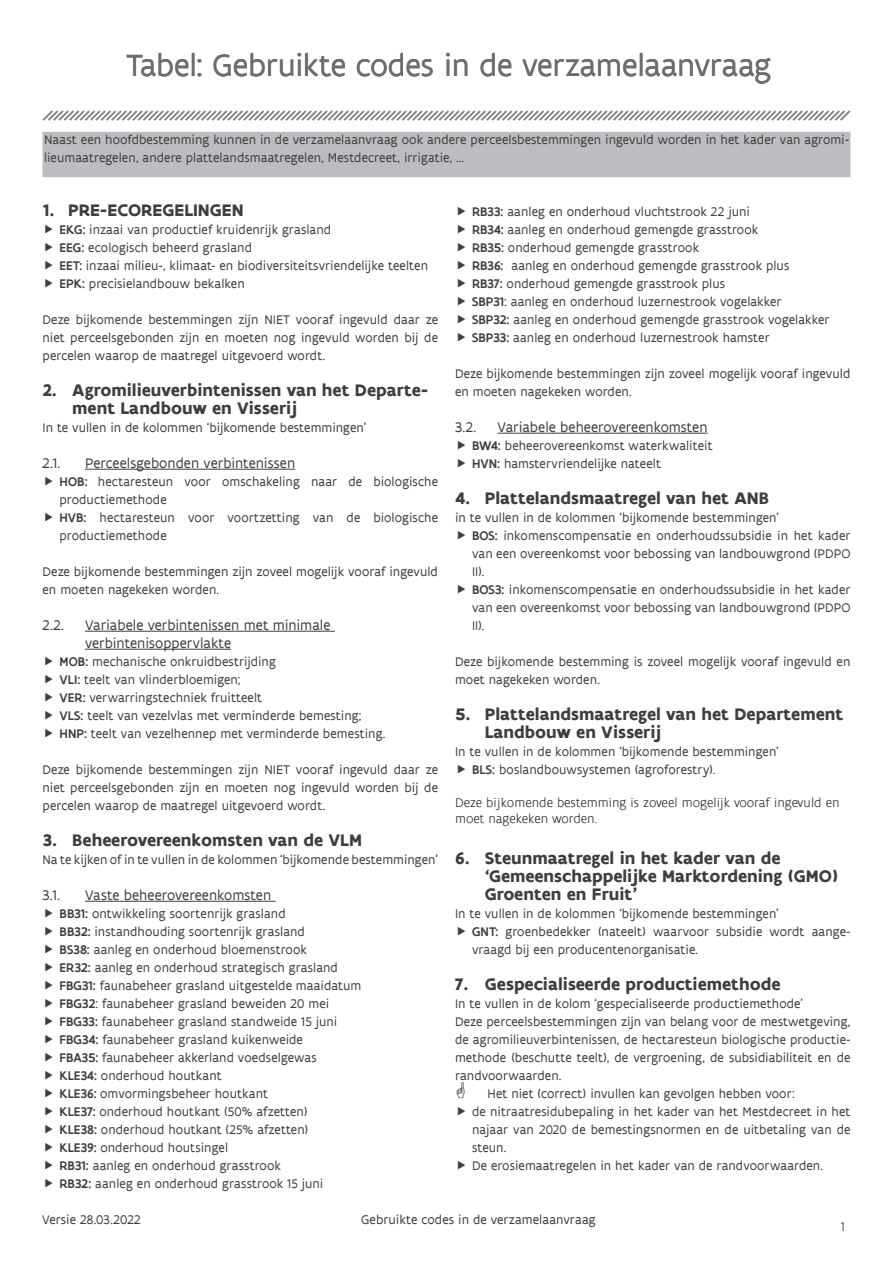
<style>
.page{position:relative;width:893px;height:1263px;background:#fff}
.page>*{position:absolute;margin:0;border:0;box-sizing:border-box;transform-origin:0 0}
.Fichetitel_niveau_1{font:33px "Flanders Art Sans";letter-spacing:-.01em;color:#6c6d70}
.t1{font:700 18px/18px "Flanders Art Sans";color:#3e3e3f}
.t2{font:15px/18px "Flanders Art Sans";color:#3e3e3f}
.Bodytekst{font:13.5px/18px "Flanders Art Sans";letter-spacing:.005em;color:#3e3e3f;text-align:justify}
.Bodytekst_kader{font:13.5px/18px "Flanders Art Sans";letter-spacing:.005em;color:#3e3e3f}
.t3{font:300 13.5px/16.2px "Flanders Art Sans";color:#231f20}
.s1{font-weight:500}
</style>
<div class="page">
<svg style="left:42px;top:110px;width:809px;height:11px"></svg>
<hr style="left:85px;top:469px;width:210px;height:1px;background:#3e3e3f">
<hr style="left:85px;top:631px;width:250px;height:1px;background:#3e3e3f">
<hr style="left:85px;top:649px;width:146px;height:1px;background:#3e3e3f">
<hr style="left:85px;top:901px;width:191px;height:1px;background:#3e3e3f">
<div style="left:43px;top:133px;width:807px;height:43px;background:#bcbdc0"></div>
<div style="left:43px;top:132px;width:807px;height:45px;border:2px solid #bcbdc0"></div>
<hr style="left:497px;top:433px;width:211px;height:1px;background:#3e3e3f">
<p class="Fichetitel_niveau_1" style="left:126px;top:45px;width:647px">Tabel: Gebruikte codes in de verzamelaanvraag</p>
<p class="Bodytekst_kader" style="left:44px;top:131px;width:806px">Naast een hoofdbestemming kunnen in de verzamelaanvraag ook andere perceelsbestemmingen ingevuld worden in het kader van agromi&shy;lieumaatregelen, andere plattelandsmaatregelen, Mestdecreet, irrigatie, …</p>
<p class="t1" style="left:43px;top:201px;width:203px">1. PRE-ECOREGELINGEN</p>
<p class="Bodytekst" style="left:60px;top:221px;width:273px"><span class="s1">EKG:</span> inzaai van productief kruidenrijk grasland</p>
<p class="Bodytekst" style="left:60px;top:239px;width:194px"><span class="s1">EEG:</span> ecologisch beheerd grasland</p>
<p class="Bodytekst" style="left:60px;top:257px;width:370px"><span class="s1">EET:</span> inzaai milieu-, klimaat- en biodiversiteitsvriendelijke teelten</p>
<p class="Bodytekst" style="left:60px;top:275px;width:187px"><span class="s1">EPK:</span> precisielandbouw bekalken</p>
<p class="Bodytekst" style="left:43px;top:311px;width:397px">Deze bijkomende bestemmingen zijn NIET vooraf ingevuld daar ze niet perceelsgebonden zijn en moeten nog ingevuld worden bij de percelen waarop de maatregel uitgevoerd wordt.</p>
<p class="t1" style="left:72px;top:381px;width:358px;text-indent:-30px">2. Agromilieuverbintenissen van het Departe&shy;ment Landbouw en Visserij</p>
<p class="Bodytekst" style="left:43px;top:419px;width:325px">In te vullen in de kolommen ‘bijkomende bestemmingen’</p>
<p class="t2" style="left:43px;top:454px;width:19px">2.1.</p>
<p class="t2" style="left:85px;top:454px;width:212px">Perceelsgebonden verbintenissen</p>
<p class="Bodytekst" style="left:60px;top:473px;width:380px"><span class="s1">HOB:</span> hectaresteun voor omschakeling naar de biologische productiemethode</p>
<p class="Bodytekst" style="left:60px;top:509px;width:380px"><span class="s1">HVB:</span> hectaresteun voor voortzetting van de biologische productiemethode</p>
<p class="Bodytekst" style="left:43px;top:563px;width:397px">Deze bijkomende bestemmingen zijn zoveel mogelijk vooraf ingevuld en moeten nagekeken worden.</p>
<p class="t2" style="left:43px;top:616px;width:23px">2.2.</p>
<p class="t2" style="left:85px;top:616px;width:247px">Variabele verbintenissen met minimale verbintenisoppervlakte</p>
<p class="Bodytekst" style="left:60px;top:653px;width:218px"><span class="s1">MOB:</span> mechanische onkruidbestrijding</p>
<p class="Bodytekst" style="left:60px;top:671px;width:182px"><span class="s1">VLI:</span> teelt van vlinderbloemigen;</p>
<p class="Bodytekst" style="left:60px;top:689px;width:204px"><span class="s1">VER:</span> verwarringstechniek fruitteelt</p>
<p class="Bodytekst" style="left:60px;top:707px;width:303px"><span class="s1">VLS:</span> teelt van vezelvlas met verminderde bemesting;</p>
<p class="Bodytekst" style="left:60px;top:725px;width:327px"><span class="s1">HNP:</span> teelt van vezelhennep met verminderde bemesting.</p>
<p class="Bodytekst" style="left:43px;top:761px;width:397px">Deze bijkomende bestemmingen zijn NIET vooraf ingevuld daar ze niet perceelsgebonden zijn en moeten nog ingevuld worden bij de percelen waarop de maatregel uitgevoerd wordt.</p>
<p class="t1" style="left:43px;top:831px;width:321px">3. Beheerovereenkomsten van de VLM</p>
<p class="Bodytekst" style="left:43px;top:851px;width:397px">Na te kijken of in te vullen in de kolommen ‘bijkomende bestemmingen’</p>
<p class="t2" style="left:43px;top:886px;width:19px">3.1.</p>
<p class="t2" style="left:85px;top:886px;width:188px">Vaste beheerovereenkomsten</p>
<p class="Bodytekst" style="left:60px;top:905px;width:228px"><span class="s1">BB31:</span> ontwikkeling soortenrijk grasland</p>
<p class="Bodytekst" style="left:60px;top:923px;width:247px"><span class="s1">BB32:</span> instandhouding soortenrijk grasland</p>
<p class="Bodytekst" style="left:60px;top:941px;width:249px"><span class="s1">BS38:</span> aanleg en onderhoud bloemenstrook</p>
<p class="Bodytekst" style="left:60px;top:959px;width:280px"><span class="s1">ER32:</span> aanleg en onderhoud strategisch grasland</p>
<p class="Bodytekst" style="left:60px;top:977px;width:303px"><span class="s1">FBG31:</span> faunabeheer grasland uitgestelde maaidatum</p>
<p class="Bodytekst" style="left:60px;top:995px;width:271px"><span class="s1">FBG32</span>: faunabeheer grasland beweiden 20 mei</p>
<p class="Bodytekst" style="left:60px;top:1013px;width:279px"><span class="s1">FBG33:</span> faunabeheer grasland standweide 15 juni</p>
<p class="Bodytekst" style="left:60px;top:1031px;width:245px"><span class="s1">FBG34:</span> faunabeheer grasland kuikenweide</p>
<p class="Bodytekst" style="left:60px;top:1049px;width:259px"><span class="s1">FBA35:</span> faunabeheer akkerland voedselgewas</p>
<p class="Bodytekst" style="left:60px;top:1067px;width:164px"><span class="s1">KLE34:</span> onderhoud houtkant</p>
<p class="Bodytekst" style="left:60px;top:1085px;width:210px"><span class="s1">KLE36:</span> omvormingsbeheer houtkant</p>
<p class="Bodytekst" style="left:60px;top:1103px;width:250px"><span class="s1">KLE37:</span> onderhoud houtkant (50% afzetten)</p>
<p class="Bodytekst" style="left:60px;top:1121px;width:250px"><span class="s1">KLE38:</span> onderhoud houtkant (25% afzetten)</p>
<p class="Bodytekst" style="left:60px;top:1139px;width:170px"><span class="s1">KLE39:</span> onderhoud houtsingel</p>
<p class="Bodytekst" style="left:60px;top:1157px;width:223px"><span class="s1">RB31:</span> aanleg en onderhoud grasstrook</p>
<p class="Bodytekst" style="left:60px;top:1175px;width:265px"><span class="s1">RB32:</span> aanleg en onderhoud grasstrook 15 juni</p>
<p class="Bodytekst" style="left:472px;top:203px;width:280px"><span class="s1">RB33:</span> aanleg en onderhoud vluchtstrook 22 juni</p>
<p class="Bodytekst" style="left:472px;top:221px;width:288px"><span class="s1">RB34:</span> aanleg en onderhoud gemengde grasstrook</p>
<p class="Bodytekst" style="left:472px;top:239px;width:229px"><span class="s1">RB35:</span> onderhoud gemengde grasstrook</p>
<p class="Bodytekst" style="left:472px;top:257px;width:319px"><span class="s1">RB36:</span> aanleg en onderhoud gemengde grasstrook plus</p>
<p class="Bodytekst" style="left:472px;top:275px;width:255px"><span class="s1">RB37:</span> onderhoud gemengde grasstrook plus</p>
<p class="Bodytekst" style="left:472px;top:293px;width:311px"><span class="s1">SBP31</span>: aanleg en onderhoud luzernestrook vogelakker</p>
<p class="Bodytekst" style="left:472px;top:311px;width:359px"><span class="s1">SBP32:</span> aanleg en onderhoud gemengde grasstrook vogelakker</p>
<p class="Bodytekst" style="left:472px;top:329px;width:299px"><span class="s1">SBP33:</span> aanleg en onderhoud luzernestrook hamster</p>
<p class="Bodytekst" style="left:455px;top:365px;width:397px">Deze bijkomende bestemmingen zijn zoveel mogelijk vooraf ingevuld en moeten nagekeken worden.</p>
<p class="t2" style="left:455px;top:418px;width:23px">3.2.</p>
<p class="t2" style="left:497px;top:418px;width:212px">Variabele beheerovereenkomsten</p>
<p class="Bodytekst" style="left:472px;top:437px;width:242px"><span class="s1">BW4:</span> beheerovereenkomst waterkwaliteit</p>
<p class="Bodytekst" style="left:472px;top:455px;width:191px"><span class="s1">HVN:</span> hamstervriendelijke nateelt</p>
<p class="t1" style="left:455px;top:489px;width:316px">4. Plattelandsmaatregel van het ANB</p>
<p class="Bodytekst" style="left:455px;top:509px;width:326px">in te vullen in de kolommen ‘bijkomende bestemmingen’</p>
<p class="Bodytekst" style="left:472px;top:527px;width:380px"><span class="s1">BOS:</span> inkomenscompensatie en onderhoudssubsidie in het kader van een overeenkomst voor bebossing van landbouwgrond (PDPO II).</p>
<p class="Bodytekst" style="left:472px;top:581px;width:380px"><span class="s1">BOS3:</span> inkomenscompensatie en onderhoudssubsidie in het kader van een overeenkomst voor bebossing van landbouwgrond (PDPO II).</p>
<p class="Bodytekst" style="left:455px;top:653px;width:397px">Deze bijkomende bestemming is zoveel mogelijk vooraf ingevuld en moet nagekeken worden.</p>
<p class="t1" style="left:485px;top:705px;width:360px;text-indent:-30px">5. Plattelandsmaatregel van het Departement<br>Landbouw en Visserij</p>
<p class="Bodytekst" style="left:455px;top:743px;width:325px">In te vullen in de kolommen ‘bijkomende bestemmingen’</p>
<p class="Bodytekst" style="left:472px;top:761px;width:245px"><span class="s1">BLS:</span> boslandbouwsystemen (agroforestry).</p>
<p class="t3" style="left:455px;top:794px;width:386px">Deze bijkomende bestemming is zoveel mogelijk vooraf ingevuld en moet nagekeken worden.</p>
<p class="t1" style="left:485px;top:849px;width:355px;text-indent:-30px">6. Steunmaatregel in het kader van de ‘Gemeenschappelijke Marktordening (GMO)<br>Groenten en Fruit’</p>
<p class="Bodytekst" style="left:455px;top:905px;width:325px">In te vullen in de kolommen ‘bijkomende bestemmingen’</p>
<p class="Bodytekst" style="left:472px;top:923px;width:380px"><span class="s1">GNT:</span> groenbedekker (nateelt) waarvoor subsidie wordt aange&shy;vraagd bij een producentenorganisatie.</p>
<p class="t1" style="left:455px;top:975px;width:327px">7. Gespecialiseerde productiemethode</p>
<p class="Bodytekst" style="left:455px;top:995px;width:350px">In te vullen in de kolom ‘gespecialiseerde productiemethode’</p>
<p class="Bodytekst" style="left:455px;top:1013px;width:397px">Deze perceelsbestemmingen zijn van belang voor de mestwetgeving, de agromilieuverbintenissen, de hectaresteun biologische productie&shy;methode (beschutte teelt), de vergroening, de subsidiabiliteit en de randvoorwaarden.</p>
<p class="Bodytekst" style="left:487px;top:1085px;width:308px">Het niet (correct) invullen kan gevolgen hebben voor:</p>
<p class="Bodytekst" style="left:472px;top:1103px;width:380px">de nitraatresidubepaling in het kader van het Mestdecreet in het najaar van 2020 de bemestingsnormen en de uitbetaling van de steun.</p>
<p class="Bodytekst" style="left:472px;top:1157px;width:353px">De erosiemaatregelen in het kader van de randvoorwaarden.</p>
<p class="Bodytekst" style="left:42px;top:1211px;width:100px">Versie 28.03.2022</p>
<p class="Bodytekst" style="left:361px;top:1211px;width:236px">Gebruikte codes in de verzamelaanvraag</p>
<p class="t3" style="left:841px;top:1219px;width:6px">1</p>
</div>
